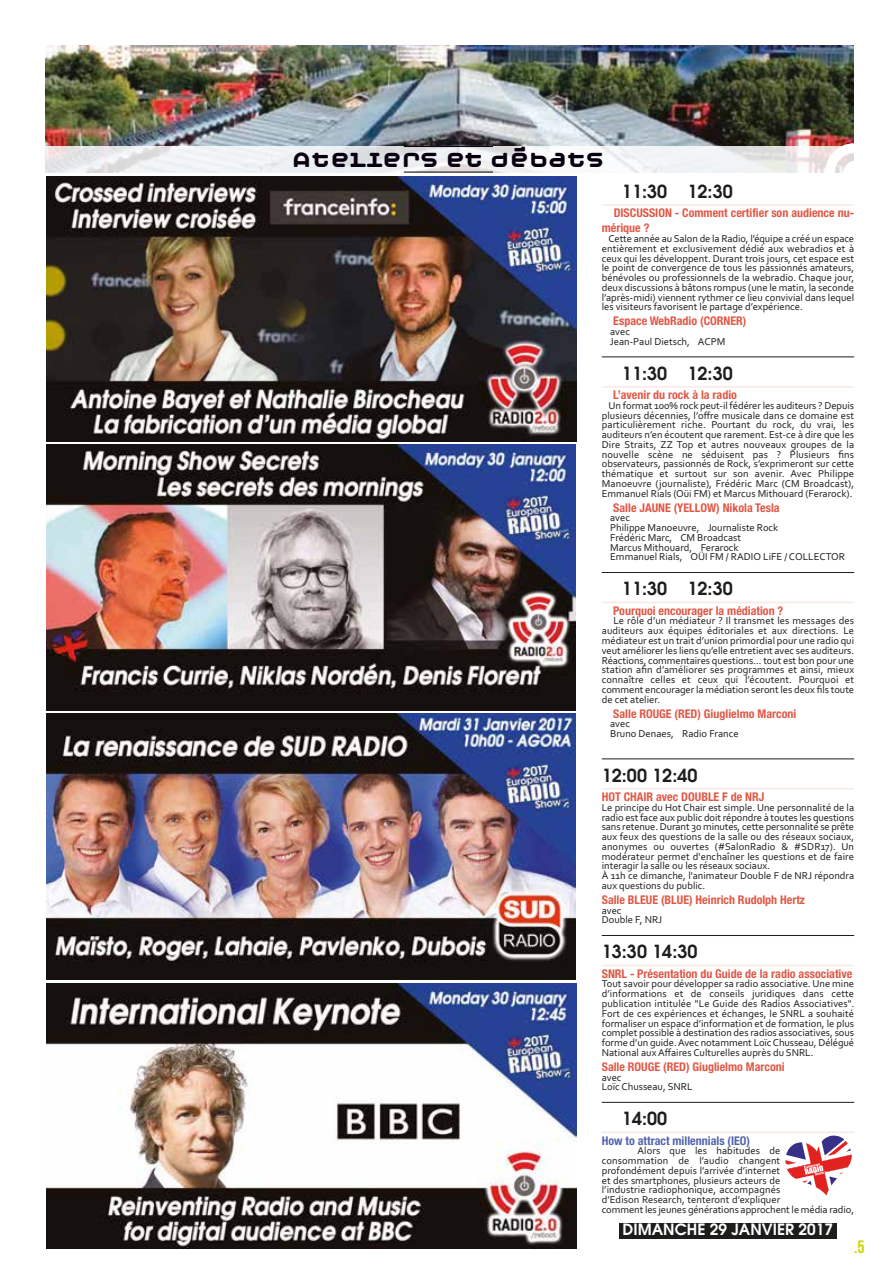
<style>
.page{position:relative;width:895px;height:1266px;background:#fff}
.page>*{position:absolute;margin:0;border:0;box-sizing:border-box;transform-origin:0 0}
.t1{font:700 21.45px "Moby";color:#08000f}
.t2{font:600 18px "Avant Garde";color:#1d1d1b}
.t3{font:18px "Bebas Neue";color:#cad500}
.t4{font:600 15.45px "Avant Garde";color:#fff}
.t5{font:700 condensed 12px/15px "Helvetica Neue";color:#e05847}
.t6{font:700 condensed 12px "Helvetica Neue";color:#5463ac}
.t7{font:10.5px/9.8px "Corbel";color:#1d1d1b}
</style>
<div class="page">
<img style="left:47px;top:176px;width:529px;height:265px">
<img style="left:46px;top:444px;width:530px;height:266px">
<img style="left:46px;top:713px;width:530px;height:265px">
<hr style="left:601px;top:204px;width:253px;height:2px;background:#fcefeb">
<hr style="left:601px;top:356px;width:253px;height:1px;background:#1d1d1b">
<hr style="left:601px;top:386px;width:253px;height:1px;background:#fbe9e5">
<hr style="left:601px;top:572px;width:253px;height:1px;background:#1d1d1b">
<hr style="left:601px;top:601px;width:253px;height:2px;background:#ec9882;opacity:.22">
<hr style="left:601px;top:758px;width:253px;height:1px;background:#1d1d1b">
<hr style="left:601px;top:788px;width:253px;height:1px;background:#fbe9e5">
<hr style="left:601px;top:935px;width:253px;height:1px;background:#1d1d1b">
<hr style="left:601px;top:964px;width:253px;height:2px;background:#ec9882;opacity:.22">
<hr style="left:601px;top:1101px;width:253px;height:1px;background:#1d1d1b">
<hr style="left:601px;top:1131px;width:253px;height:1px;background:#fdf4f2">
<img style="left:46px;top:45px;width:808px;height:101px">
<div style="left:34px;top:146px;width:827px;height:30px;background:#fff;opacity:.84"></div>
<hr style="left:404px;top:146px;width:89px;height:1px;background:#08000f">
<hr style="left:404px;top:172px;width:89px;height:1px;background:#08000f">
<svg style="left:825px;top:143px;width:36px;height:33px"></svg>
<img style="left:47px;top:983px;width:529px;height:265px">
<div style="left:619px;top:1223px;width:217px;height:15px;background:#1d1d1b"></div>
<svg style="left:785px;top:1135px;width:67px;height:60px"></svg>
<h1 class="t1" style="left:291px;top:146px;width:314px">ATELIERS ET DÉBATS</h1>
<h2 class="t2" style="left:622px;top:179px;width:112px">11:30 12:30</h2>
<p class="t5" style="left:602px;top:205px;width:254px;text-indent:12px">DISCUSSION - Comment certifier son audience nu&shy;mérique ?</p>
<p class="t7" style="left:601px;top:233px;width:254px;text-align:justify;text-indent:7px">Cette année au Salon de la Radio, l’équipe a créé un espace entièrement et exclusivement dédié aux webradios et à ceux qui les développent. Durant trois jours, cet espace est le point de convergence de tous les passionnés amateurs, bénévoles ou professionnels de la webradio. Chaque jour, deux discussions à bâtons rompus (une le matin, la seconde l’après-midi) viennent rythmer ce lieu convivial dans lequel les visiteurs favorisent le partage d’expérience.</p>
<p class="t5" style="left:613px;top:313px;width:135px">Espace WebRadio (CORNER)</p>
<p class="t7" style="left:610px;top:326px;width:117px">avec<br>Jean-Paul Dietsch, ACPM</p>
<h2 class="t2" style="left:622px;top:361px;width:112px">11:30 12:30</h2>
<p class="t5" style="left:613px;top:386px;width:125px">L’avenir du rock à la radio</p>
<p class="t7" style="left:602px;top:400px;width:254px;text-align:justify;text-indent:7px">Un format 100% rock peut-il fédérer les auditeurs ? Depuis plusieurs décennies, l’offre musicale dans ce domaine est particulièrement riche. Pourtant du rock, du vrai, les auditeurs n’en écoutent que rarement. Est-ce à dire que les Dire Straits, ZZ Top et autres nouveaux groupes de la nouvelle scène ne séduisent pas ? Plusieurs fins observateurs, passionnés de Rock, s’exprimeront sur cette thématique et surtout sur son avenir. Avec Philippe Manoeuvre (journaliste), Frédéric Marc (CM Broadcast), Emmanuel Rials (Oüi FM) et Marcus Mithouard (Ferarock).</p>
<p class="t5" style="left:613px;top:499px;width:168px">Salle JAUNE (YELLOW) Nikola Tesla</p>
<p class="t7" style="left:610px;top:513px;width:236px">avec<br>Philippe Manoeuvre, Journaliste Rock<br>Frédéric Marc, CM Broadcast<br>Marcus Mithouard, Ferarock<br>Emmanuel Rials, OÜI FM / RADIO LiFE / COLLECTOR</p>
<h2 class="t2" style="left:622px;top:577px;width:112px">11:30 12:30</h2>
<p class="t5" style="left:613px;top:602px;width:172px">Pourquoi encourager la médiation ?</p>
<p class="t7" style="left:601px;top:616px;width:254px;text-align:justify;text-indent:12px">Le rôle d’un médiateur ? Il transmet les messages des auditeurs aux équipes éditoriales et aux directions. Le médiateur est un trait d’union primordial pour une radio qui veut améliorer les liens qu’elle entretient avec ses auditeurs.<br>Réactions, commentaires questions… tout est bon pour une station afin d’améliorer ses programmes et ainsi, mieux connaître celles et ceux qui l’écoutent. Pourquoi et comment encourager la médiation seront les deux fils toute de cet atelier.</p>
<p class="t5" style="left:613px;top:705px;width:184px">Salle ROUGE (RED) Giuglielmo Marconi</p>
<p class="t7" style="left:610px;top:718px;width:130px">avec<br>Bruno Denaes, Radio France</p>
<h2 class="t2" style="left:601px;top:763px;width:97px">12:00 12:40</h2>
<p class="t5" style="left:601px;top:788px;width:164px">HOT CHAIR avec DOUBLE F de NRJ</p>
<p class="t7" style="left:601px;top:802px;width:254px">Le principe du Hot Chair est simple. Une personnalité de la radio est face aux public doit répondre à toutes les questions sans retenue. Durant 30 minutes, cette personnalité se prête aux feux des questions de la salle ou des réseaux sociaux, anonymes ou ouvertes (#SalonRadio &amp; #SDR17). Un modérateur permet d'enchaîner les questions et de faire interagir la salle ou les réseaux sociaux.<br>À 11h ce dimanche, l'animateur Double F de NRJ répondra aux questions du public.</p>
<p class="t5" style="left:601px;top:891px;width:205px">Salle BLEUE (BLUE) Heinrich Rudolph Hertz</p>
<p class="t7" style="left:601px;top:905px;width:62px">avec<br>Double F, NRJ</p>
<h2 class="t2" style="left:601px;top:939px;width:97px">13:30 14:30</h2>
<p class="t5" style="left:601px;top:965px;width:252px">SNRL - Présentation du Guide de la radio associative</p>
<p class="t7" style="left:601px;top:978px;width:254px;text-align:justify">Tout savoir pour développer sa radio associative. Une mine d’informations et de conseils juridiques dans cette publication intitulée "Le Guide des Radios Associatives".<br>Fort de ces expériences et échanges, le SNRL a souhaité formaliser un espace d’information et de formation, le plus complet possible à destination des radios associatives, sous forme d’un guide. Avec notamment Loïc Chusseau, Délégué National aux Affaires Culturelles auprès du SNRL.</p>
<p class="t5" style="left:601px;top:1058px;width:184px">Salle ROUGE (RED) Giuglielmo Marconi</p>
<p class="t7" style="left:601px;top:1071px;width:92px">avec<br>Loïc Chusseau, SNRL</p>
<h2 class="t2" style="left:622px;top:1106px;width:47px">14:00</h2>
<p class="t6" style="left:601px;top:1130px;width:150px">How to attract millennials (IEO)</p>
<p class="t7" style="left:601px;top:1145px;width:254px;text-indent:36px">Alors que les habitudes de<br>consommation de l’audio changent<br>profondément depuis l’arrivée d’internet<br>et des smartphones, plusieurs acteurs de<br>l’industrie radiophonique, accompagnés<br>d’Edison Research, tenteront d’expliquer<br>comment les jeunes générations approchent le média radio,</p>
<h3 class="t4" style="left:622px;top:1218px;width:212px">DIMANCHE 29 JANVIER 2017</h3>
<h2 class="t3" style="left:854px;top:1235px;width:12px">.5</h2>
</div>
